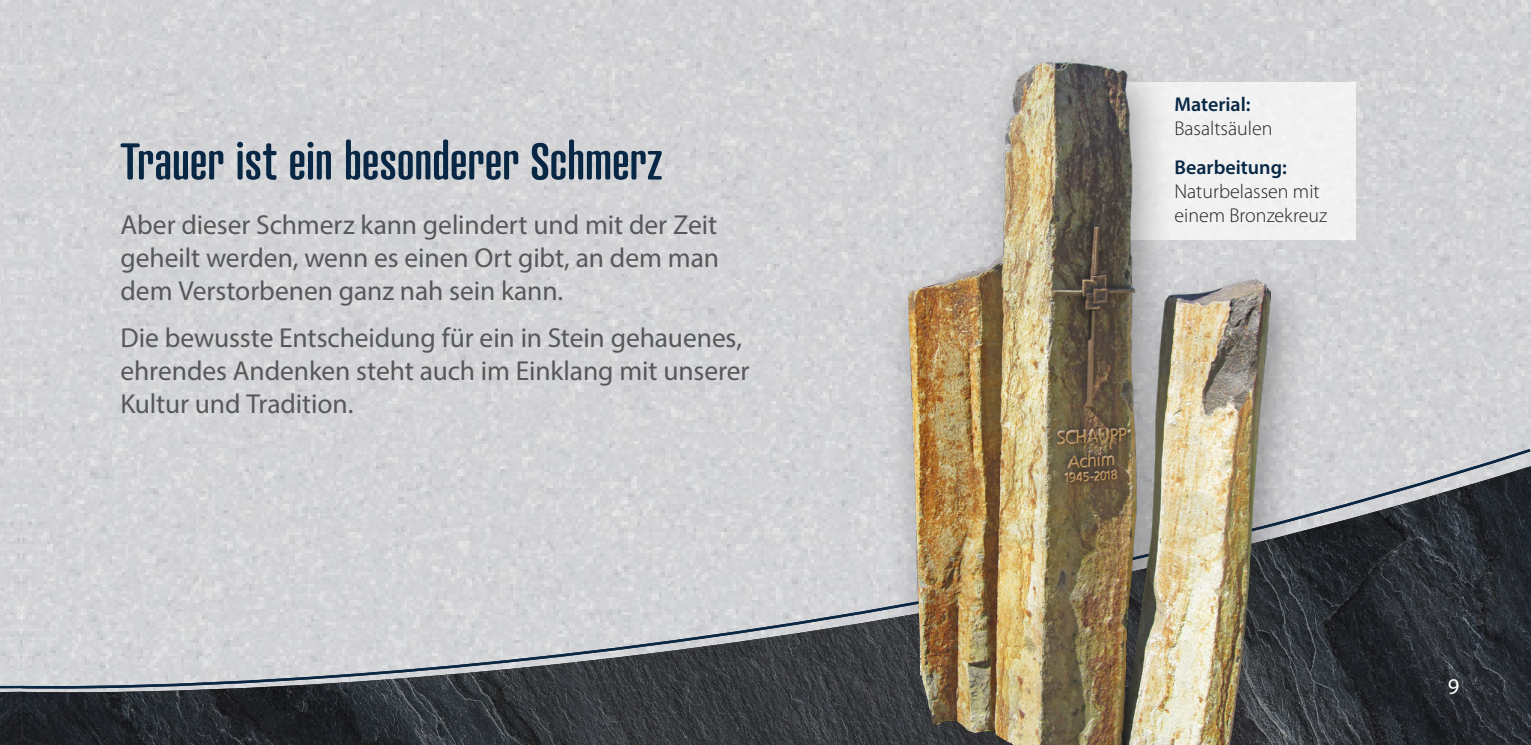
<style>
.page{position:relative;width:1531px;height:745px;background:#fff}
.page>*{position:absolute;margin:0;border:0;box-sizing:border-box;transform-origin:0 0}
.t1{font:700 50px "Atrament";letter-spacing:-.005em;color:#072745}
.t2{font:27.5px/33px "Myriad Pro";letter-spacing:-.005em;color:#57585a;text-align:justify}
.t3{font:22.5px "Myriad Pro";color:#fff}
.t4{font:300 20px/24px "Myriad Pro";color:#231f20}
.t5{font:600 20px "Myriad Pro";color:#072745}
</style>
<div class="page">
<img style="left:0;top:0;width:1531px;height:545px">
<img style="left:24px;top:704px;width:1507px;height:40px">
<svg style="left:19px;top:447px;width:1512px;height:257px;background:#a4a5a9"></svg>
<svg style="left:0;top:545px;width:24px;height:199px;background:#a2a3a7"></svg>
<div style="left:1089px;top:82px;width:267px;height:157px;background:#f1f1f2"></div>
<div style="left:880px;top:42px;width:435px;height:702px;background:#231f20;opacity:.4"></div>
<img style="left:908px;top:62px;width:362px;height:682px">
<h1 class="t1" style="left:120px;top:133px;width:543px">Trauer ist ein besonderer Schmerz</h1>
<p class="t2" style="left:120px;top:207px;width:600px">Aber dieser Schmerz kann gelindert und mit der Zeit geheilt werden, wenn es einen Ort gibt, an dem man dem Verstorbenen ganz nah sein kann.</p>
<p class="t2" style="left:120px;top:321px;width:630px;text-align:left">Die bewusste Entscheidung für ein in Stein gehauenes, ehrendes Andenken steht auch im Einklang mit unserer<br>Kultur und Tradition.</p>
<p class="t5" style="left:1174px;top:92px;width:78px">Material:</p>
<p class="t4" style="left:1174px;top:116px;width:99px">Basaltsäulen</p>
<p class="t5" style="left:1174px;top:154px;width:114px">Bearbeitung:</p>
<p class="t4" style="left:1174px;top:178px;width:154px">Naturbelassen mit einem Bronzekreuz</p>
<p class="t3" style="left:1447px;top:672px;width:13px">9</p>
</div>
